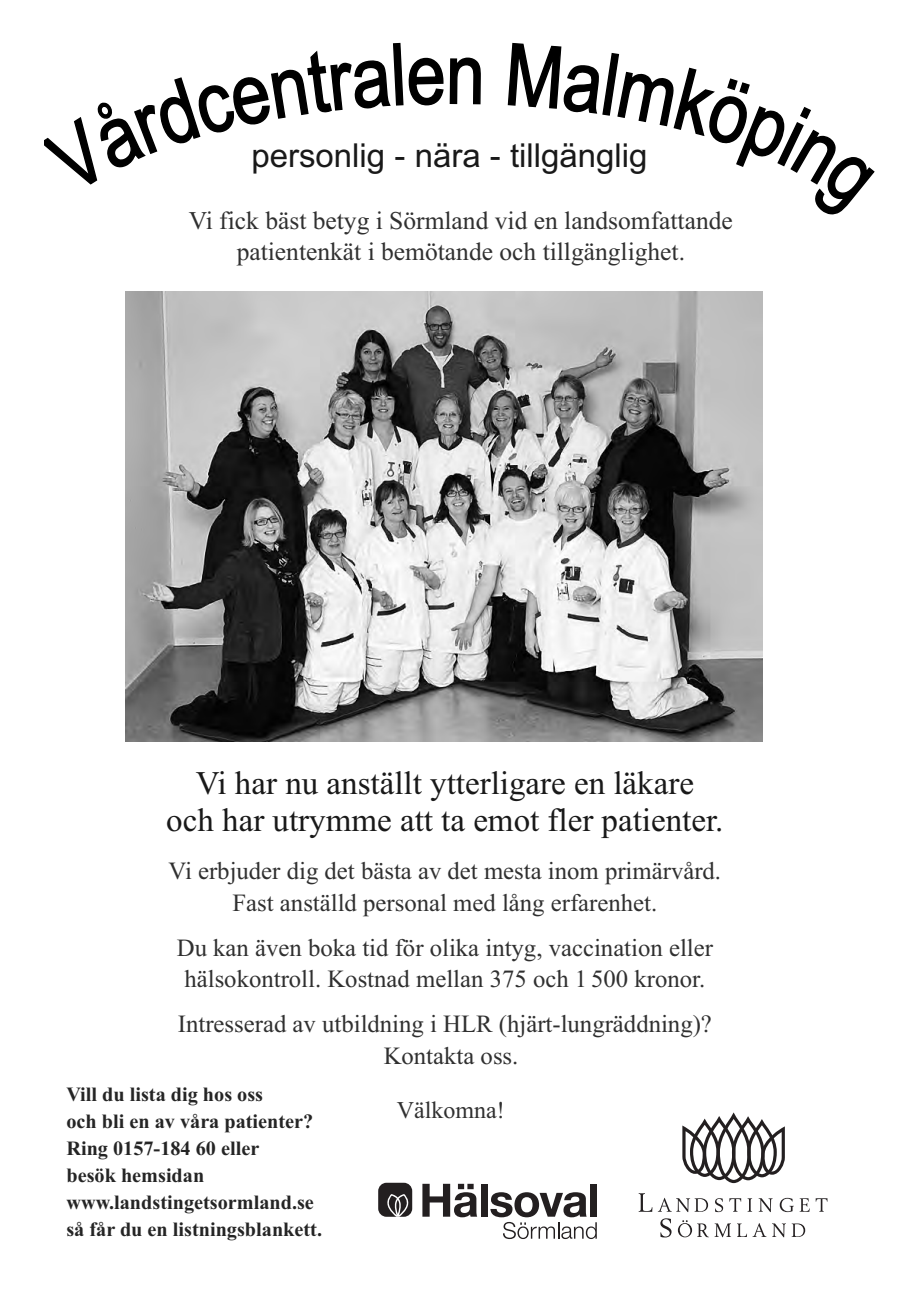
<style>
.page{position:relative;width:920px;height:1290px;background:#fff}
.page>*{position:absolute;margin:0;border:0;box-sizing:border-box;transform-origin:0 0}
.t1{font:33px/37.5px "Times New Roman";color:#191919;text-align:center}
.t2{font:33px "Arial";color:#191919}
.t3{font:25.5px/30.6px "Times New Roman";color:#303030;text-align:center}
.t4{font:24.75px/31.5px "Times New Roman";color:#303030;text-align:center}
.t5{font:24px "Times New Roman";color:#303030}
.t6{font:700 20.25px/27px "Times New Roman";color:#252525}
</style>
<div class="page">
<img style="left:125px;top:291px;width:637px;height:450px">
<svg style="left:682px;top:1112px;width:103px;height:72px"></svg>
<svg style="left:639px;top:1193px;width:13px;height:19px"></svg>
<svg style="left:658px;top:1198px;width:50px;height:14px"></svg>
<svg style="left:715px;top:1198px;width:8px;height:14px"></svg>
<svg style="left:729px;top:1198px;width:12px;height:14px"></svg>
<svg style="left:748px;top:1198px;width:4px;height:14px"></svg>
<svg style="left:759px;top:1198px;width:14px;height:14px"></svg>
<svg style="left:780px;top:1198px;width:14px;height:14px"></svg>
<svg style="left:800px;top:1198px;width:10px;height:14px"></svg>
<svg style="left:816px;top:1198px;width:11px;height:14px"></svg>
<svg style="left:660px;top:1218px;width:11px;height:19px"></svg>
<svg style="left:678px;top:1220px;width:53px;height:17px"></svg>
<svg style="left:737px;top:1223px;width:29px;height:14px"></svg>
<svg style="left:772px;top:1223px;width:14px;height:14px"></svg>
<svg style="left:792px;top:1223px;width:13px;height:14px"></svg>
<svg style="left:422px;top:1184px;width:55px;height:33px"></svg>
<div style="left:481px;top:1184px;width:6px;height:33px;background:#231f20"></div>
<div style="left:590px;top:1184px;width:7px;height:33px;background:#231f20"></div>
<svg style="left:490px;top:1192px;width:107px;height:47px"></svg>
<div style="left:378px;top:1183px;width:34px;height:34px;background:#231f20;border-radius:8px"></div>
<svg style="left:386px;top:1194px;width:24px;height:23px"></svg>
<svg style="left:44px;top:42px;width:437px;height:143px"></svg>
<svg style="left:507px;top:42px;width:367px;height:173px"></svg>
<h1 class="t2" style="left:251px;top:137px;width:398px">personlig - nära - tillgänglig</h1>
<p class="t3" style="left:189px;top:205px;width:545px">Vi fick bäst betyg i Sörmland vid en landsomfattande patientenkät i bemötande och tillgänglighet.</p>
<h1 class="t1" style="left:166px;top:763px;width:559px">Vi har nu anställt ytterligare en läkare<br>och har utrymme att ta emot fler patienter.</h1>
<p class="t4" style="left:169px;top:855px;width:554px">Vi erbjuder dig det bästa av det mesta inom primärvård.<br>Fast anställd personal med lång erfarenhet.</p>
<p class="t4" style="left:177px;top:931px;width:538px">Du kan även boka tid för olika intyg, vaccination eller hälsokontroll. Kostnad mellan 375 och 1 500 kronor.</p>
<p class="t4" style="left:178px;top:1008px;width:536px">Intresserad av utbildning i HLR (hjärt-lungräddning)?<br>Kontakta oss.</p>
<p class="t5" style="left:397px;top:1095px;width:109px">Välkomna!</p>
<p class="t6" style="left:66px;top:1080px;width:257px">Vill du lista dig hos oss<br>och bli en av våra patienter?<br>Ring 0157-184 60 eller<br>besök hemsidan www.landstingetsormland.se så får du en listningsblankett.</p>
</div>
